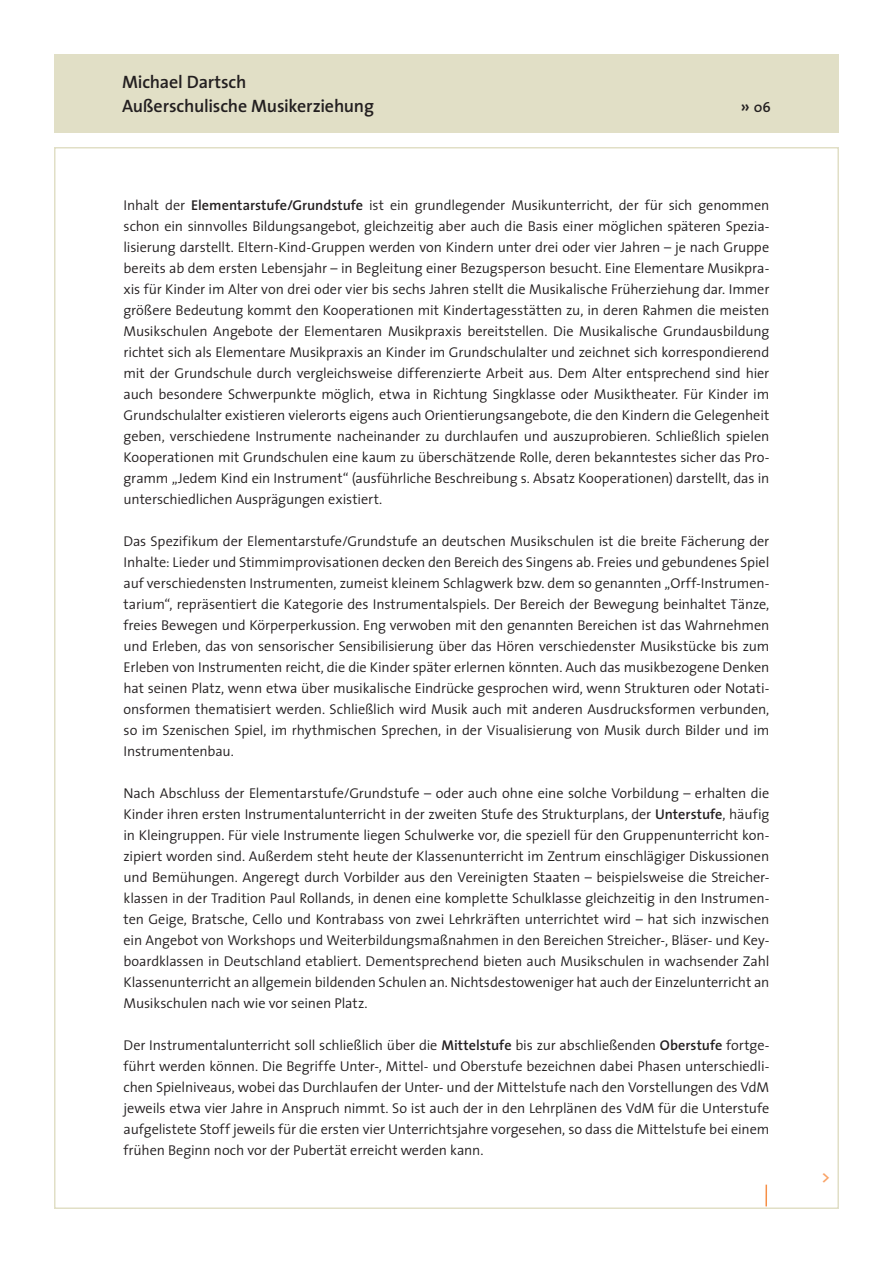
<style>
.page{position:relative;width:893px;height:1263px;background:#fff}
.page>*{position:absolute;margin:0;border:0;box-sizing:border-box;transform-origin:0 0}
.t1{font:600 18px/24px "The Sans";letter-spacing:-.01em;color:#231f20}
.t2{font:600 16.5px "The Sans";color:#f9a367}
.Fließtext{font:300 14.25px/21px "The Sans";letter-spacing:-.01em;color:#231f20;text-align:justify}
.t3{font:600 14.25px "The Sans";color:#231f20}
.s1{font-size:18px}
.s2{font-weight:600}
</style>
<div class="page">
<hr style="left:765px;top:1184px;width:2px;height:22px;background:#f68f46">
<div style="left:54px;top:54px;width:785px;height:79px;background:#e1dfc6"></div>
<p class="t1" style="left:122px;top:70px;width:253px">Michael Dartsch<br>Außerschulische Musikerziehung</p>
<p class="t3" style="left:741px;top:98px;width:32px"><span class="s1">»</span> 06</p>
<p class="Fließtext" style="left:124px;top:195px;width:647px">Inhalt der <span class="s2">Elementarstufe/Grundstufe</span> ist ein grundlegender Musikunterricht, der für sich genommen schon ein sinnvolles Bildungsangebot, gleichzeitig aber auch die Basis einer möglichen späteren Spezia&shy;lisierung darstellt. Eltern-Kind-Gruppen werden von Kindern unter drei oder vier Jahren – je nach Gruppe bereits ab dem ersten Lebensjahr – in Begleitung einer Bezugsperson besucht. Eine Elementare Musikpra&shy;xis für Kinder im Alter von drei oder vier bis sechs Jahren stellt die Musikalische Früherziehung dar. Immer größere Bedeutung kommt den Kooperationen mit Kindertagesstätten zu, in deren Rahmen die meisten Musikschulen Angebote der Elementaren Musikpraxis bereitstellen. Die Musikalische Grundausbildung richtet sich als Elementare Musikpraxis an Kinder im Grundschulalter und zeichnet sich korrespondierend mit der Grundschule durch vergleichsweise differenzierte Arbeit aus. Dem Alter entsprechend sind hier auch besondere Schwerpunkte möglich, etwa in Richtung Singklasse oder Musiktheater. Für Kinder im Grundschulalter existieren vielerorts eigens auch Orientierungsangebote, die den Kindern die Gelegenheit geben, verschiedene Instrumente nacheinander zu durchlaufen und auszuprobieren. Schließlich spielen Kooperationen mit Grundschulen eine kaum zu überschätzende Rolle, deren bekanntestes sicher das Pro&shy;gramm „Jedem Kind ein Instrument“ (ausführliche Beschreibung s. Absatz Kooperationen) darstellt, das in unterschiedlichen Ausprägungen existiert.</p>
<p class="Fließtext" style="left:124px;top:531px;width:647px">Das Spezifikum der Elementarstufe/Grundstufe an deutschen Musikschulen ist die breite Fächerung der Inhalte: Lieder und Stimmimprovisationen decken den Bereich des Singens ab. Freies und gebundenes Spiel auf verschiedensten Instrumenten, zumeist kleinem Schlagwerk bzw. dem so genannten „Orff-Instrumen&shy;tarium“, repräsentiert die Kategorie des Instrumentalspiels. Der Bereich der Bewegung beinhaltet Tänze, freies Bewegen und Körperperkussion. Eng verwoben mit den genannten Bereichen ist das Wahrnehmen und Erleben, das von sensorischer Sensibilisierung über das Hören verschiedenster Musikstücke bis zum Erleben von Instrumenten reicht, die die Kinder später erlernen könnten. Auch das musikbezogene Denken hat seinen Platz, wenn etwa über musikalische Eindrücke gesprochen wird, wenn Strukturen oder Notati&shy;onsformen thematisiert werden. Schließlich wird Musik auch mit anderen Ausdrucksformen verbunden, so im Szenischen Spiel, im rhythmischen Sprechen, in der Visualisierung von Musik durch Bilder und im Instrumentenbau.</p>
<p class="Fließtext" style="left:124px;top:783px;width:647px">Nach Abschluss der Elementarstufe/Grundstufe – oder auch ohne eine solche Vorbildung – erhalten die Kinder ihren ersten Instrumentalunterricht in der zweiten Stufe des Strukturplans, der <span class="s2">Unterstufe</span>, häufig in Kleingruppen. Für viele Instrumente liegen Schulwerke vor, die speziell für den Gruppenunterricht kon&shy;zipiert worden sind. Außerdem steht heute der Klassenunterricht im Zentrum einschlägiger Diskussionen und Bemühungen. Angeregt durch Vorbilder aus den Vereinigten Staaten – beispielsweise die Streicher&shy;klassen in der Tradition Paul Rollands, in denen eine komplette Schulklasse gleichzeitig in den Instrumen&shy;ten Geige, Bratsche, Cello und Kontrabass von zwei Lehrkräften unterrichtet wird – hat sich inzwischen ein Angebot von Workshops und Weiterbildungsmaßnahmen in den Bereichen Streicher-, Bläser- und Key&shy;boardklassen in Deutschland etabliert. Dementsprechend bieten auch Musikschulen in wachsender Zahl Klassenunterricht an allgemein bildenden Schulen an. Nichtsdestoweniger hat auch der Einzelunterricht an Musikschulen nach wie vor seinen Platz.</p>
<p class="Fließtext" style="left:124px;top:1035px;width:647px">Der Instrumentalunterricht soll schließlich über die <span class="s2">Mittelstufe</span> bis zur abschließenden <span class="s2">Oberstufe</span> fortge&shy;führt werden können. Die Begriffe Unter-, Mittel- und Oberstufe bezeichnen dabei Phasen unterschiedli&shy;chen Spielniveaus, wobei das Durchlaufen der Unter- und der Mittelstufe nach den Vorstellungen des VdM jeweils etwa vier Jahre in Anspruch nimmt. So ist auch der in den Lehrplänen des VdM für die Unterstufe aufgelistete Stoff jeweils für die ersten vier Unterrichtsjahre vorgesehen, so dass die Mittelstufe bei einem frühen Beginn noch vor der Pubertät erreicht werden kann.</p>
<p class="t2" style="left:822px;top:1166px;width:10px">&gt;</p>
</div>
